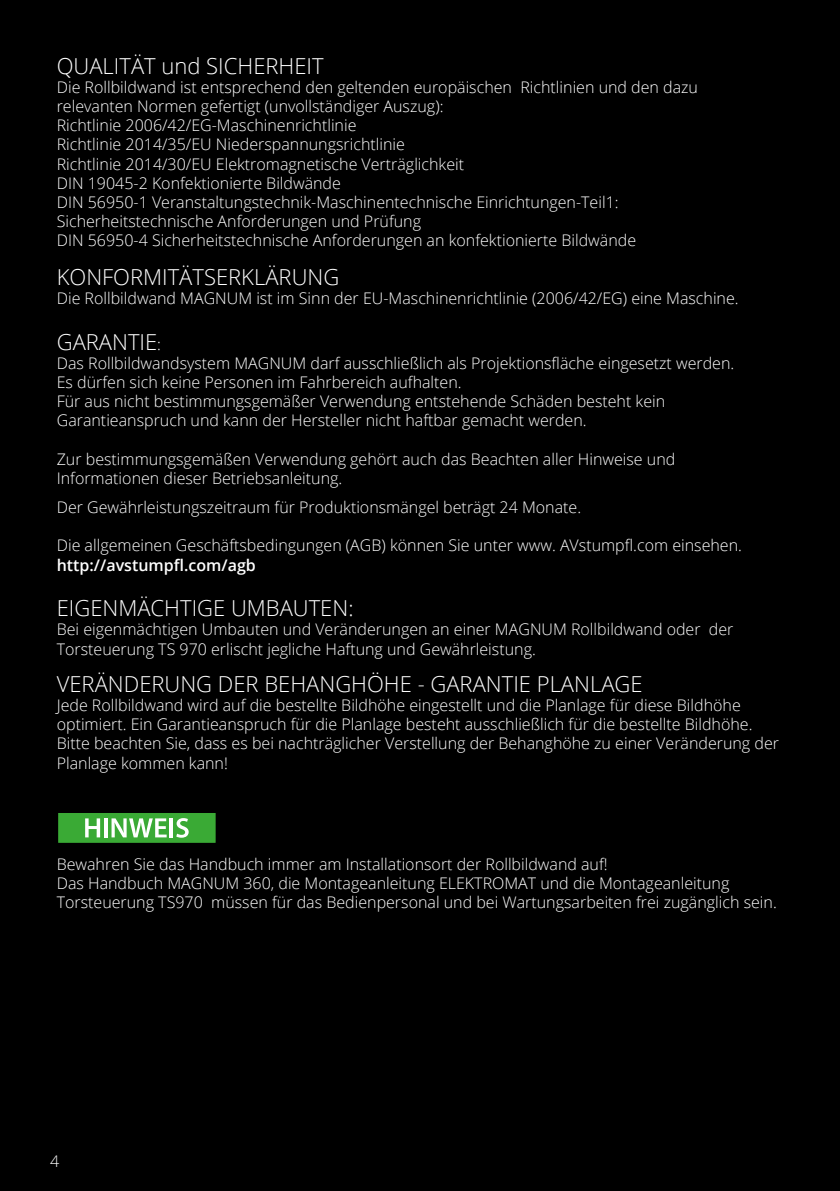
<style>
.page{position:relative;width:840px;height:1191px;background:#fff}
.page>*{position:absolute;margin:0;border:0;box-sizing:border-box;transform-origin:0 0}
.t1{font:300 22px "Open Sans";color:#fff}
.t2{font:300 16px/19.2px "Open Sans";color:#fff}
.t3{font:600 16px "Open Sans";color:#fff}
.s1{font-size:16px}
</style>
<div class="page">
<div style="left:0;top:0;width:839px;height:1191px;background:#000"></div>
<div style="left:57px;top:812px;width:159px;height:31px;background:#3aaa35"></div>
<div style="left:57px;top:811px;width:160px;height:33px;border:1px solid #000"></div>
<svg style="left:85px;top:818px;width:15px;height:19px"></svg>
<hr style="left:104px;top:818px;width:3px;height:19px;background:#fff">
<svg style="left:111px;top:818px;width:55px;height:19px"></svg>
<hr style="left:170px;top:818px;width:3px;height:19px;background:#fff">
<svg style="left:176px;top:818px;width:12px;height:19px"></svg>
<h1 class="t1" style="left:57px;top:50px;width:268px">QUALITÄT und SICHERHEIT</h1>
<p class="t2" style="left:57px;top:77px;width:642px">Die Rollbildwand ist entsprechend den geltenden europäischen Richtlinien und den dazu relevanten Normen gefertigt (unvollständiger Auszug):<br>Richtlinie 2006/42/EG-Maschinenrichtlinie<br>Richtlinie 2014/35/EU Niederspannungsrichtlinie<br>Richtlinie 2014/30/EU Elektromagnetische Verträglichkeit<br>DIN 19045-2 Konfektionierte Bildwände<br>DIN 56950-1 Veranstaltungstechnik-Maschinentechnische Einrichtungen-Teil1:<br>Sicherheitstechnische Anforderungen und Prüfung<br>DIN 56950-4 Sicherheitstechnische Anforderungen an konfektionierte Bildwände</p>
<h1 class="t1" style="left:57px;top:262px;width:284px">KONFORMITÄTSERKLÄRUNG</h1>
<p class="t2" style="left:57px;top:288px;width:683px">Die Rollbildwand MAGNUM ist im Sinn der EU-Maschinenrichtlinie (2006/42/EG) eine Maschine.</p>
<h1 class="t1" style="left:57px;top:326px;width:106px">GARANTIE<span class="s1">:</span></h1>
<p class="t2" style="left:57px;top:353px;width:678px">Das Rollbildwandsystem MAGNUM darf ausschließlich als Projektionsfläche eingesetzt werden.<br>Es dürfen sich keine Personen im Fahrbereich aufhalten.<br>Für aus nicht bestimmungsgemäßer Verwendung entstehende Schäden besteht kein Garantieanspruch und kann der Hersteller nicht haftbar gemacht werden.</p>
<p class="t2" style="left:57px;top:449px;width:619px">Zur bestimmungsgemäßen Verwendung gehört auch das Beachten aller Hinweise und<br>Informationen dieser Betriebsanleitung.</p>
<p class="t2" style="left:57px;top:497px;width:525px">Der Gewährleistungszeitraum für Produktionsmängel beträgt 24 Monate.</p>
<p class="t2" style="left:57px;top:535px;width:686px">Die allgemeinen Geschäftsbedingungen (AGB) können Sie unter www. AVstumpfl.com einsehen.</p>
<p class="t3" style="left:57px;top:554px;width:200px">http://avstumpfl.com/agb</p>
<h1 class="t1" style="left:57px;top:593px;width:298px">EIGENMÄCHTIGE UMBAUTEN:</h1>
<p class="t2" style="left:57px;top:619px;width:678px">Bei eigenmächtigen Umbauten und Veränderungen an einer MAGNUM Rollbildwand oder der<br>Torsteuerung TS 970 erlischt jegliche Haftung und Gewährleistung.</p>
<h1 class="t1" style="left:57px;top:668px;width:587px">VERÄNDERUNG DER BEHANGHÖHE - GARANTIE PLANLAGE</h1>
<p class="t2" style="left:57px;top:695px;width:723px">Jede Rollbildwand wird auf die bestellte Bildhöhe eingestellt und die Planlage für diese Bildhöhe optimiert. Ein Garantieanspruch für die Planlage besteht ausschließlich für die bestellte Bildhöhe.<br>Bitte beachten Sie, dass es bei nachträglicher Verstellung der Behanghöhe zu einer Veränderung der Planlage kommen kann!</p>
<p class="t2" style="left:57px;top:854px;width:721px">Bewahren Sie das Handbuch immer am Installationsort der Rollbildwand auf!<br>Das Handbuch MAGNUM 360, die Montageanleitung ELEKTROMAT und die Montageanleitung<br>Torsteuerung TS970 müssen für das Bedienpersonal und bei Wartungsarbeiten frei zugänglich sein.</p>
<p class="t2" style="left:50px;top:1151px;width:11px">4</p>
</div>
